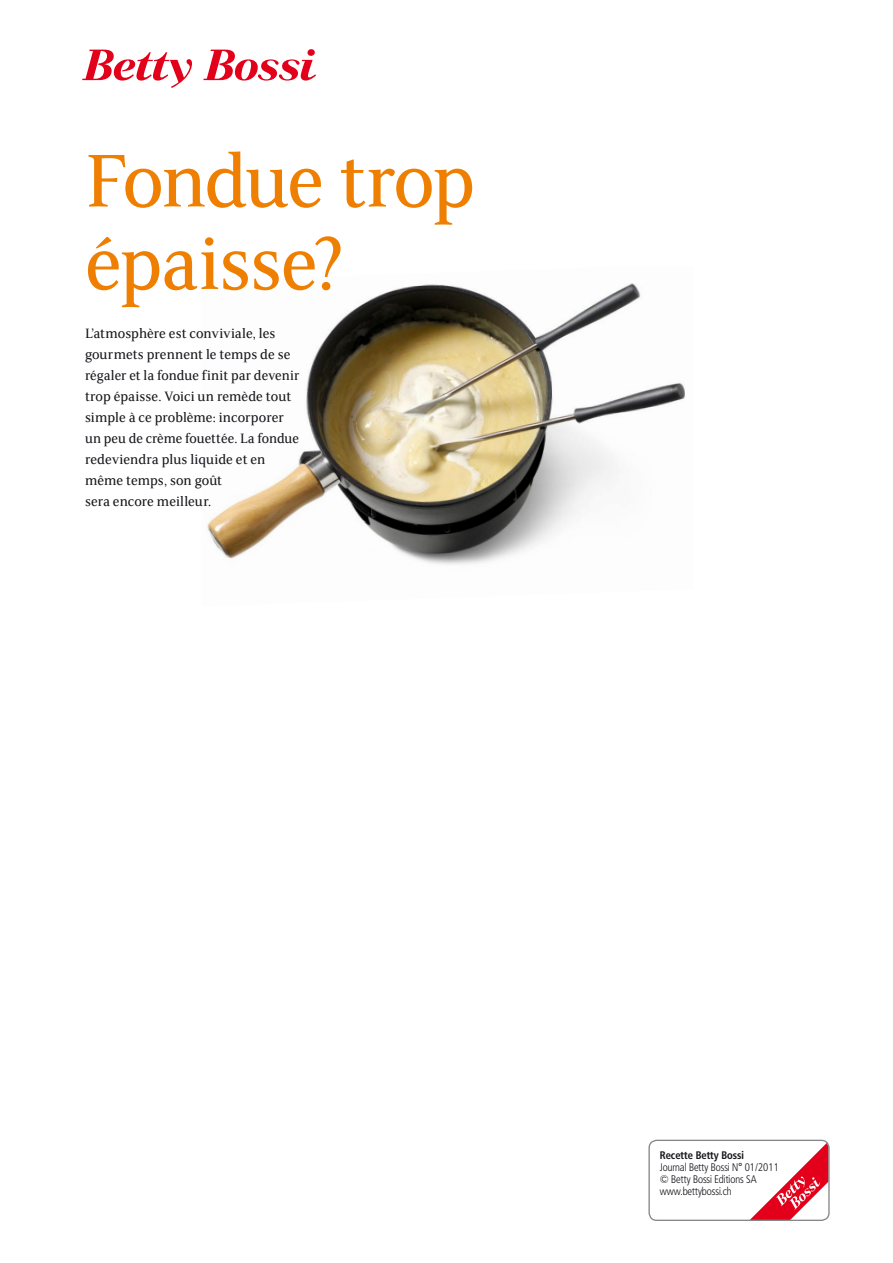
<style>
.page{position:relative;width:893px;height:1263px;background:#fff}
.page>*{position:absolute;margin:0;border:0;box-sizing:border-box;transform-origin:0 0}
.t1{font:82.5px/82.5px "FS Sally";letter-spacing:-.025em;color:#ee7f00}
.t2{font:15px/21px "FS Sally";color:#1a171c}
.t3{font:10.8px/12px "Frutiger B Bn Con Light";color:#1a171c}
.t4{font:10.8px "Frutiger B Bn Con Bold";color:#1a171c}
</style>
<div class="page">
<svg style="left:751px;top:1140px;width:77px;height:79px"></svg>
<div style="left:648px;top:1140px;width:182px;height:81px;border:1px solid #87888a;border-radius:8px"></div>
<svg style="left:82px;top:50px;width:110px;height:38px"></svg>
<svg style="left:203px;top:49px;width:113px;height:32px"></svg>
<img style="left:207px;top:283px;width:478px;height:282px">
<h1 class="t1" style="left:85px;top:136px;width:392px">Fondue trop épaisse?</h1>
<p class="t2" style="left:85px;top:322px;width:216px">L’atmosphère est conviviale, les gourmets prennent le temps de se régaler et la fondue finit par devenir trop épaisse. Voici un remède tout simple à ce problème: incorporer un peu de crème fouettée. La fondue redeviendra plus liquide et en même temps, son goût<br>sera encore meilleur.</p>
<p class="t4" style="left:660px;top:1148px;width:86px">Recette Betty Bossi</p>
<p class="t3" style="left:660px;top:1161px;width:121px">Journal Betty Bossi N° 01/2011 © Betty Bossi Editions SA www.bettybossi.ch</p>
</div>
